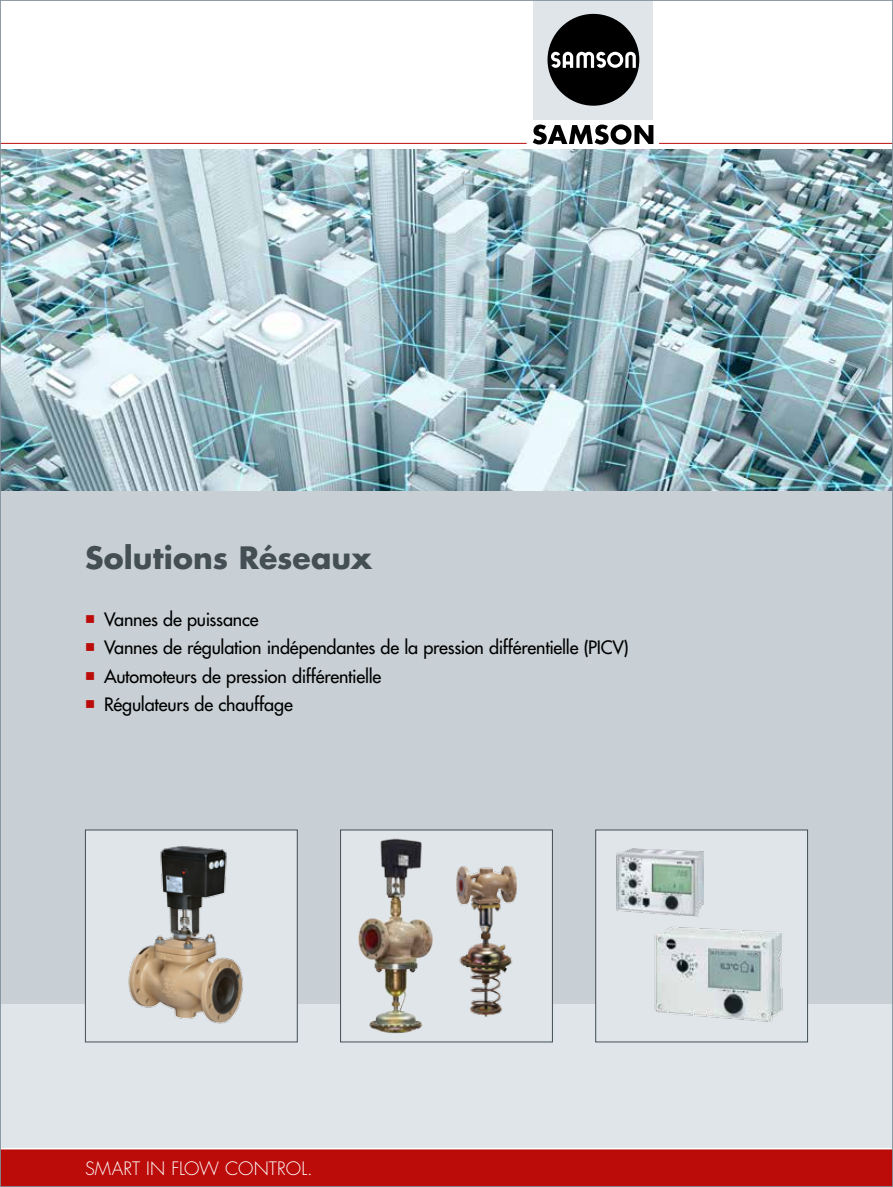
<style>
.page{position:relative;width:893px;height:1187px;background:#fff}
.page>*{position:absolute;margin:0;border:0;box-sizing:border-box;transform-origin:0 0}
.t1{font:700 30px "Futura";color:#434f55}
.t2{font:18px/28.5px "Futura";letter-spacing:-.01em;color:#000}
.t3{font:300 18px "Futura";letter-spacing:.005em;color:#fff}
</style>
<div class="page">
<div style="left:0;top:490px;width:893px;height:658px;background:#c8d0d5"></div>
<div style="left:0;top:1003px;width:893px;height:145px;background:#dfe5e9"></div>
<hr style="left:659px;top:143px;width:234px;height:1px;background:#bb0c0a">
<hr style="left:0;top:143px;width:527px;height:1px;background:#bb0c0a">
<div style="left:0;top:1148px;width:893px;height:38px;background:#bb0c0a"></div>
<hr style="left:0;top:1147px;width:893px;height:2px;background:#fff">
<svg style="left:533px;top:124px;width:120px;height:21px"></svg>
<div style="left:534px;top:0;width:119px;height:120px;background:#dfe5e9"></div>
<div style="left:547px;top:14px;width:92px;height:92px;background:#000;border-radius:50%"></div>
<svg style="left:551px;top:51px;width:85px;height:17px"></svg>
<div style="left:85px;top:830px;width:212px;height:211px;background:#dfe5e9"></div>
<img style="left:128px;top:846px;width:115px;height:178px">
<div style="left:85px;top:829px;width:213px;height:213px;border:1px solid #434f55"></div>
<div style="left:341px;top:830px;width:211px;height:211px;background:#dfe5e9"></div>
<img style="left:456px;top:865px;width:61px;height:152px">
<div style="left:340px;top:829px;width:213px;height:213px;border:1px solid #434f55"></div>
<div style="left:595px;top:829px;width:213px;height:213px;background:#dfe5e9;border:1px solid #434f55"></div>
<img style="left:2px;top:150px;width:889px;height:340px">
<img style="left:654px;top:926px;width:129px;height:96px">
<img style="left:617px;top:848px;width:87px;height:68px">
<img style="left:358px;top:838px;width:75px;height:196px">
<h1 class="t1" style="left:85px;top:536px;width:289px">Solutions Réseaux</h1>
<p class="t2" style="left:104px;top:604px;width:526px">Vannes de puissance<br>Vannes de régulation indépendantes de la pression différentielle (PICV)<br>Automoteurs de pression différentielle<br>Régulateurs de chauffage</p>
<p class="t3" style="left:85px;top:1156px;width:229px">SMART IN FLOW CONTROL.</p>
</div>
